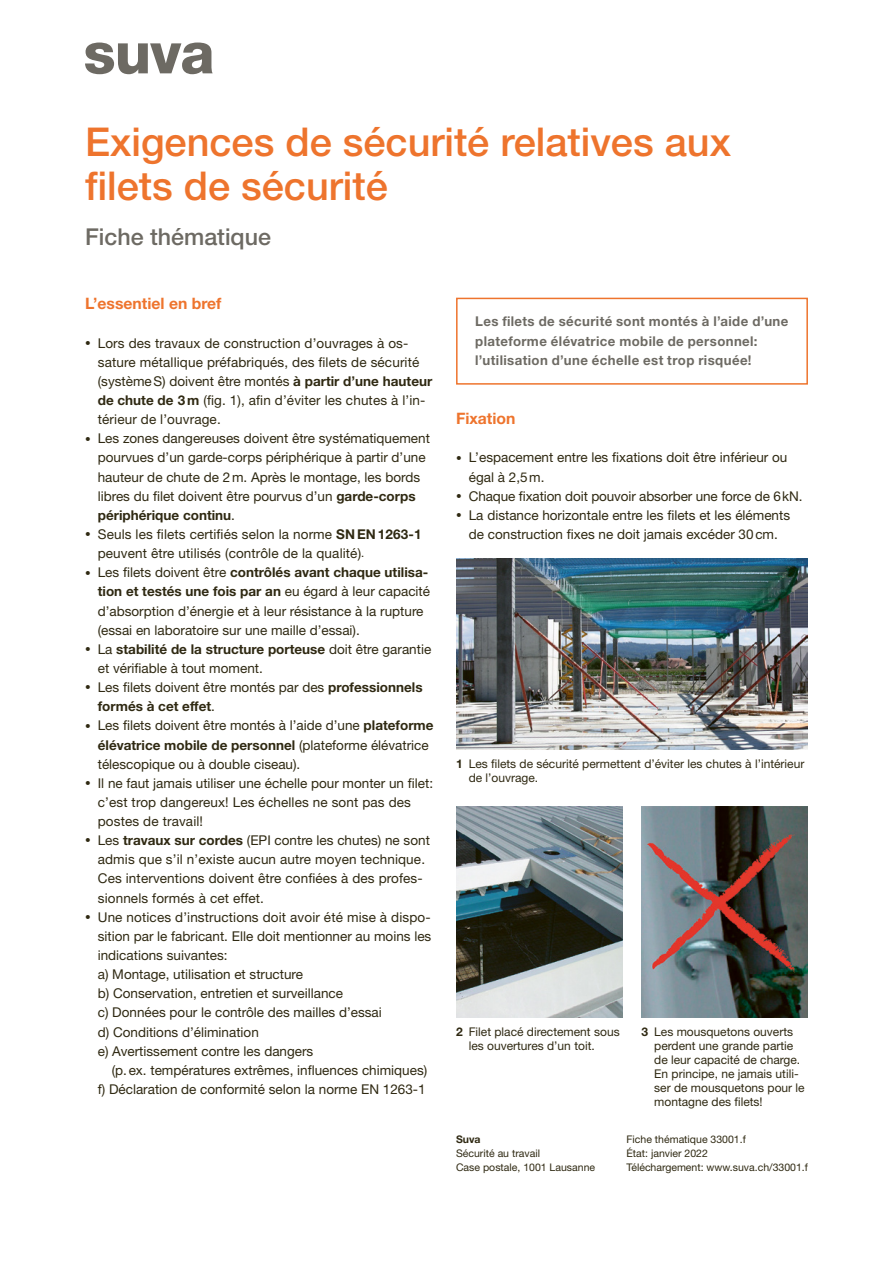
<style>
.page{position:relative;width:893px;height:1263px;background:#fff}
.page>*{position:absolute;margin:0;border:0;box-sizing:border-box;transform-origin:0 0}
.t1{font:500 39.75px/43.5px "Helvetica Neue LT Std";color:#ee742d}
.t2{font:500 23.25px "Helvetica Neue LT Std";color:#6d6a63}
.t3{font:700 15.75px "Helvetica Neue LT Std";color:#ee742d}
.t4{font:13.5px/19.2px "Helvetica Neue LT Std";color:#2f2912}
.t5{font:700 13.5px/19.2px "Helvetica Neue LT Std";letter-spacing:.03em;color:#6d6a63}
.t6{font:12px/13.8px "Helvetica Neue LT Std";color:#2f2912}
.t7{font:10.5px/13.8px "Helvetica Neue LT Std";color:#2f2912}
.t8{font:700 10.5px "Helvetica Neue LT Std";color:#2f2912}
.s1{font-size:11.25px}
.s2{font-weight:700}
</style>
<div class="page">
<img style="left:456px;top:558px;width:352px;height:191px">
<img style="left:456px;top:807px;width:166px;height:210px">
<img style="left:642px;top:807px;width:166px;height:210px">
<div style="left:456px;top:298px;width:352px;height:87px;border:2px solid #ee742d"></div>
<svg style="left:85px;top:43px;width:128px;height:31px"></svg>
<h1 class="t1" style="left:85px;top:120px;width:647px">Exigences de sécurité relatives aux filets de sécurité</h1>
<h2 class="t2" style="left:85px;top:223px;width:188px">Fiche thématique</h2>
<p class="t3" style="left:85px;top:294px;width:138px">L’essentiel en bref</p>
<p class="t4" style="left:98px;top:333px;width:336px;text-indent:-13px"><span class="s1">•</span> Lors des travaux de construction d’ouvrages à os&shy;sature métallique préfabriqués, des filets de sécurité (systèmeS) doivent être montés <span class="s2">à partir d’une hauteur de chute de 3m</span> (fig. 1), afin d’éviter les chutes à l’in&shy;térieur de l’ouvrage.</p>
<p class="t4" style="left:98px;top:429px;width:334px;text-indent:-13px"><span class="s1">•</span> Les zones dangereuses doivent être systématiquement pourvues d’un garde-corps périphérique à partir d’une hauteur de chute de 2m. Après le montage, les bords libres du filet doivent être pourvus d’un <span class="s2">garde-corps périphérique continu</span>.</p>
<p class="t4" style="left:98px;top:524px;width:325px;text-indent:-13px"><span class="s1">•</span> Seuls les filets certifiés selon la norme <span class="s2">SNEN1263-1 </span>peuvent être utilisés (contrôle de la qualité)<span class="s1">.</span></p>
<p class="t4" style="left:98px;top:563px;width:334px;text-indent:-13px"><span class="s1">•</span> Les filets doivent être <span class="s2">contrôlés avant chaque utilisa&shy;tion et testés une fois par an</span> eu égard à leur capacité d’absorption d’énergie et à leur résistance à la rupture (essai en laboratoire sur une maille d’essai).</p>
<p class="t4" style="left:98px;top:639px;width:335px;text-indent:-13px"><span class="s1">•</span> La <span class="s2">stabilité de la structure porteuse</span> doit être garantie et vérifiable à tout moment.</p>
<p class="t4" style="left:98px;top:677px;width:326px;text-indent:-13px"><span class="s1">•</span> Les filets doivent être montés par des <span class="s2">professionnels formés à cet effet</span>.</p>
<p class="t4" style="left:98px;top:716px;width:337px;text-indent:-13px"><span class="s1">•</span> Les filets doivent être montés à l’aide d’une <span class="s2">plateforme élévatrice mobile de personnel</span> (plateforme élévatrice télescopique ou à double ciseau).</p>
<p class="t4" style="left:98px;top:773px;width:337px;text-indent:-13px"><span class="s1">•</span> Il ne faut jamais utiliser une échelle pour monter un filet: c’est trop dangereux! Les échelles ne sont pas des postes de travail!</p>
<p class="t4" style="left:98px;top:830px;width:334px;text-indent:-13px"><span class="s1">•</span> Les <span class="s2">travaux sur cordes</span> (EPI contre les chutes) ne sont admis que s’il n’existe aucun autre moyen technique.<br>Ces interventions doivent être confiées à des profes&shy;sionnels formés à cet effet.</p>
<p class="t4" style="left:98px;top:907px;width:335px;text-indent:-13px"><span class="s1">•</span> Une notices d’instructions doit avoir été mise à dispo&shy;sition par le fabricant. Elle doit mentionner au moins les indications suivantes:<br>a) Montage, utilisation et structure<br>b) Conservation, entretien et surveillance<br>c) Données pour le contrôle des mailles d’essai<br>d) Conditions d’élimination<br>e) Avertissement contre les dangers</p>
<p class="t4" style="left:98px;top:1060px;width:331px;text-align:right">(p.ex. températures extrêmes, influences chimiques)<br>f) Déclaration de conformité selon la norme EN 1263-1</p>
<p class="t5" style="left:475px;top:312px;width:315px">Les filets de sécurité sont montés à l’aide d’une plateforme élévatrice mobile de personnel: l’utilisation d’une échelle est trop risquée!</p>
<p class="t3" style="left:456px;top:409px;width:61px">Fixation</p>
<p class="t4" style="left:469px;top:448px;width:320px;text-indent:-13px"><span class="s1">•</span> L’espacement entre les fixations doit être inférieur ou égal à 2,5m.</p>
<p class="t4" style="left:456px;top:486px;width:348px"><span class="s1">•</span> Chaque fixation doit pouvoir absorber une force de 6kN.</p>
<p class="t4" style="left:456px;top:505px;width:336px;text-align:center"><span class="s1">•</span> La distance horizontale entre les filets et les éléments de construction fixes ne doit jamais excéder 30cm.</p>
<p class="t6" style="left:469px;top:757px;width:337px;text-indent:-13px"><span class="s2">1</span> Les filets de sécurité permettent d’éviter les chutes à l’intérieur de l’ouvrage.</p>
<p class="t6" style="left:469px;top:1025px;width:152px;text-indent:-13px"><span class="s2">2</span> Filet placé directement sous les ouvertures d’un toit.</p>
<p class="t6" style="left:654px;top:1025px;width:152px;text-indent:-13px"><span class="s2">3</span> Les mousquetons ouverts perdent une grande partie de leur capacité de charge.<br>En principe, ne jamais utili&shy;ser de mousquetons pour le montagne des filets!</p>
<p class="t8" style="left:456px;top:1132px;width:26px">Suva</p>
<p class="t7" style="left:456px;top:1146px;width:141px">Sécurité au travail<br>Case postale, 1001 Lausanne</p>
<p class="t7" style="left:626px;top:1132px;width:183px">Fiche thématique 33001.f<br>État: janvier 2022<br>Téléchargement: www.suva.ch/33001.f</p>
</div>
